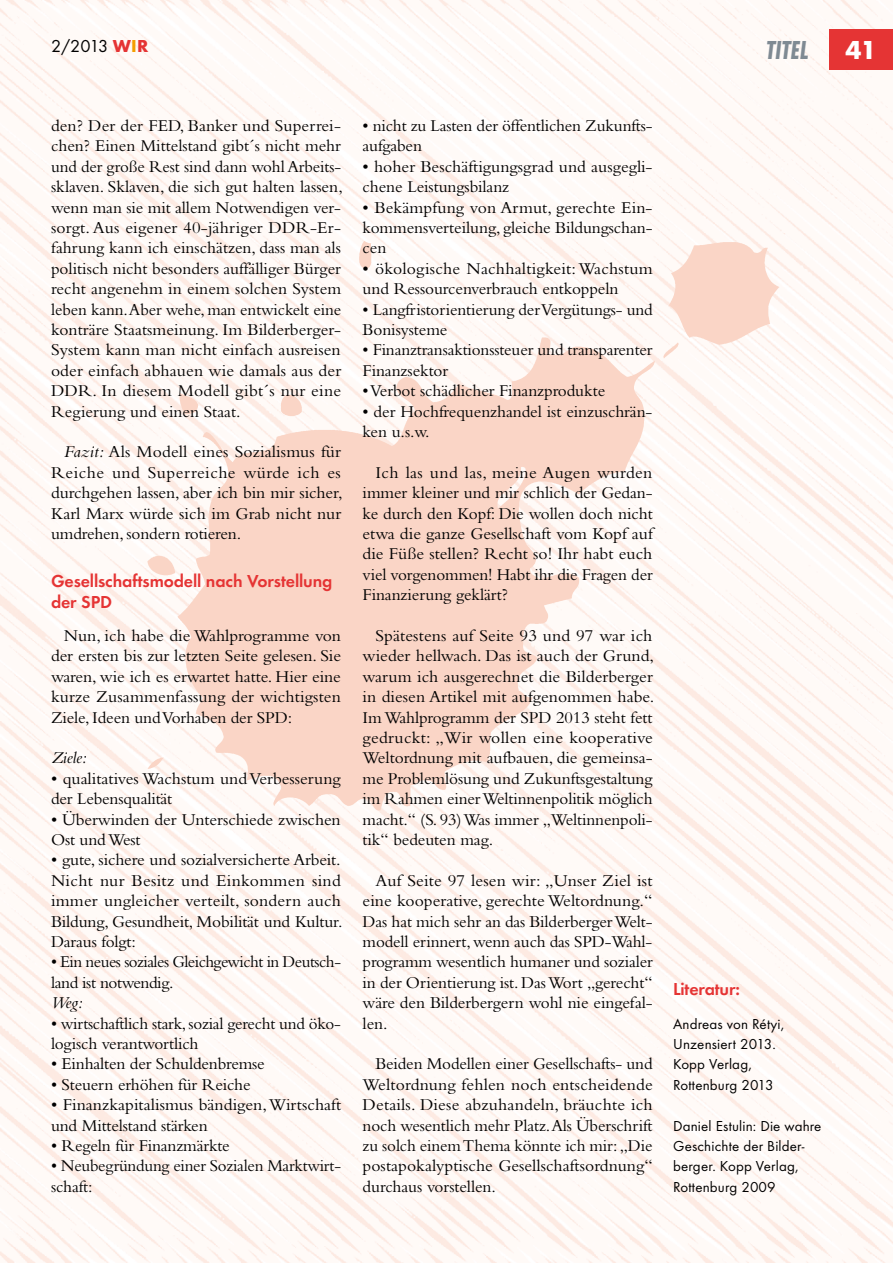
<style>
.page{position:relative;width:893px;height:1263px;background:#fff}
.page>*{position:absolute;margin:0;border:0;box-sizing:border-box;transform-origin:0 0}
.t1{font:italic 700 condensed 27px "Futura T";color:#7f8a93}
.t2{font:700 27px "Futura T";color:#fff}
.t3{font:600 18px/20.4px "Futura T";letter-spacing:-.01em;color:#e53434}
.t4{font:18px "Futura T";color:#000}
.t5{font:17.25px/20.4px "Bembo";letter-spacing:-.005em;color:#000}
.t6{font:17.25px/20.4px "Bembo";letter-spacing:-.03em;color:#000}
.t7{font:italic 17.25px "Bembo";letter-spacing:-.01em;color:#000}
.t8{font:15px/20.4px "Futura T";letter-spacing:.01em;color:#000}
.s1{font-weight:700;color:#e53434}
.s2{font-weight:700;color:#f49e00}
.s3{font-style:italic}
</style>
<div class="page">
<img style="left:0;top:0;width:893px;height:1263px">
<img style="left:66px;top:213px;width:769px;height:673px">
<div style="left:829px;top:30px;width:64px;height:40px;background:#e53434"></div>
<p class="t4" style="left:51px;top:36px;width:99px">2/2013 <span class="s1">W</span><span class="s2">i</span><span class="s1">r</span></p>
<p class="t1" style="left:766px;top:35px;width:44px">titel</p>
<p class="t2" style="left:846px;top:34px;width:32px">41</p>
<p class="t5" style="left:51px;top:115px;width:293px">den? Der der FED, Banker und Superrei&shy;chen? Einen Mittelstand gibt´s nicht mehr und der große Rest sind dann wohl Arbeits&shy;sklaven. Sklaven, die sich gut halten lassen, wenn man sie mit allem Notwendigen ver&shy;sorgt. Aus eigener 40-jähriger DDR-Er&shy;fahrung kann ich einschätzen, dass man als politisch nicht besonders auffälliger Bürger recht angenehm in einem solchen System leben kann.Aber wehe, man entwickelt eine konträre Staatsmeinung. Im Bilderberger-System kann man nicht einfach ausreisen oder einfach abhauen wie damals aus der DDR. In diesem Modell gibt´s nur eine Regierung und einen Staat.</p>
<p class="t5" style="left:51px;top:441px;width:293px;text-align:justify;text-indent:13px"><span class="s3">Fazit:</span> Als Modell eines Sozialismus für Reiche und Superreiche würde ich es durchgehen lassen, aber ich bin mir sicher, Karl Marx würde sich im Grab nicht nur umdrehen, sondern rotieren.</p>
<p class="t3" style="left:51px;top:571px;width:283px">Gesellschaftsmodell nach Vorstellung der SPD</p>
<p class="t5" style="left:51px;top:625px;width:292px;text-align:justify;text-indent:13px">Nun, ich habe die Wahlprogramme von der ersten bis zur letzten Seite gelesen. Sie waren, wie ich es erwartet hatte. Hier eine kurze Zusammenfassung der wichtigsten Ziele, Ideen und Vorhaben der SPD:</p>
<p class="t7" style="left:51px;top:748px;width:38px">Ziele:</p>
<p class="t5" style="left:51px;top:768px;width:291px">• qualitatives Wachstum und Verbesserung der Lebensqualität</p>
<p class="t5" style="left:51px;top:809px;width:291px">• Überwinden der Unterschiede zwischen<br>Ost und West</p>
<p class="t5" style="left:51px;top:849px;width:293px;text-align:justify">• gute, sichere und sozialversicherte Arbeit.<br>Nicht nur Besitz und Einkommen sind immer ungleicher verteilt, sondern auch Bildung, Gesundheit, Mobilität und Kultur.<br>Daraus folgt:</p>
<p class="t6" style="left:51px;top:951px;width:291px">• Ein neues soziales Gleichgewicht in Deutsch&shy;land ist notwendig.</p>
<p class="t7" style="left:51px;top:993px;width:33px">Weg:</p>
<p class="t5" style="left:51px;top:1013px;width:291px">• wirtschaftlich stark, sozial gerecht und öko&shy;logisch verantwortlich</p>
<p class="t5" style="left:51px;top:1053px;width:215px">• Einhalten der Schuldenbremse</p>
<p class="t5" style="left:51px;top:1074px;width:201px">• Steuern erhöhen für Reiche</p>
<p class="t5" style="left:51px;top:1094px;width:292px">• Finanzkapitalismus bändigen,Wirtschaft und Mittelstand stärken</p>
<p class="t5" style="left:51px;top:1135px;width:180px">• Regeln für Finanzmärkte</p>
<p class="t5" style="left:51px;top:1155px;width:291px">• Neubegründung einer Sozialen Marktwirt&shy;schaft:</p>
<p class="t5" style="left:363px;top:115px;width:291px">• nicht zu Lasten der öffentlichen Zukunfts&shy;aufgaben</p>
<p class="t5" style="left:363px;top:156px;width:291px">• hoher Beschäftigungsgrad und ausgegli&shy;chene Leistungsbilanz</p>
<p class="t5" style="left:363px;top:197px;width:291px;text-align:justify">• Bekämpfung von Armut, gerechte Ein&shy;kommensverteilung, gleiche Bildungschan&shy;cen</p>
<p class="t5" style="left:363px;top:258px;width:292px">• ökologische Nachhaltigkeit:Wachstum und Ressourcenverbrauch entkoppeln</p>
<p class="t5" style="left:363px;top:299px;width:292px">• Langfristorientierung der Vergütungs- und<br>Bonisysteme</p>
<p class="t5" style="left:363px;top:339px;width:291px">• Finanztransaktionssteuer und transparenter<br>Finanzsektor</p>
<p class="t5" style="left:363px;top:380px;width:244px">•Verbot schädlicher Finanzprodukte</p>
<p class="t5" style="left:363px;top:401px;width:291px">• der Hochfrequenzhandel ist einzuschrän&shy;ken u.s.w.</p>
<p class="t5" style="left:363px;top:462px;width:292px;text-align:justify;text-indent:13px">Ich las und las, meine Augen wurden immer kleiner und mir schlich der Gedan&shy;ke durch den Kopf: Die wollen doch nicht etwa die ganze Gesellschaft vom Kopf auf die Füße stellen? Recht so! Ihr habt euch viel vorgenommen! Habt ihr die Fragen der Finanzierung geklärt?</p>
<p class="t5" style="left:363px;top:625px;width:293px;text-indent:13px">Spätestens auf Seite 93 und 97 war ich wieder hellwach. Das ist auch der Grund, warum ich ausgerechnet die Bilderberger in diesen Artikel mit aufgenommen habe.<br>Im Wahlprogramm der SPD 2013 steht fett gedruckt: „Wir wollen eine kooperative Weltordnung mit aufbauen, die gemeinsa&shy;me Problemlösung und Zukunftsgestaltung im Rahmen einer Weltinnenpolitik möglich macht.“ (S. 93) Was immer „Weltinnenpoli&shy;tik“ bedeuten mag.</p>
<p class="t5" style="left:363px;top:870px;width:292px;text-align:justify;text-indent:13px">Auf Seite 97 lesen wir: „Unser Ziel ist eine kooperative, gerechte Weltordnung.“ Das hat mich sehr an das Bilderberger Welt&shy;modell erinnert, wenn auch das SPD-Wahl&shy;programm wesentlich humaner und sozialer in der Orientierung ist. Das Wort „gerecht“ wäre den Bilderbergern wohl nie eingefal&shy;len.</p>
<p class="t5" style="left:363px;top:1053px;width:292px;text-align:justify;text-indent:13px">Beiden Modellen einer Gesellschafts- und Weltordnung fehlen noch entscheidende Details. Diese abzuhandeln, bräuchte ich noch wesentlich mehr Platz.Als Überschrift zu solch einem Thema könnte ich mir: „Die postapokalyptische Gesellschaftsordnung“ durchaus vorstellen.</p>
<p class="t3" style="left:673px;top:979px;width:68px">Literatur:</p>
<p class="t8" style="left:673px;top:1013px;width:112px">Andreas von Rétyi,<br>Unzensiert 2013.<br>Kopp Verlag,<br>Rottenburg 2013</p>
<p class="t8" style="left:673px;top:1115px;width:150px">Daniel Estulin: Die wahre<br>Geschichte der Bilder&shy;berger. Kopp Verlag,<br>Rottenburg 2009</p>
</div>
